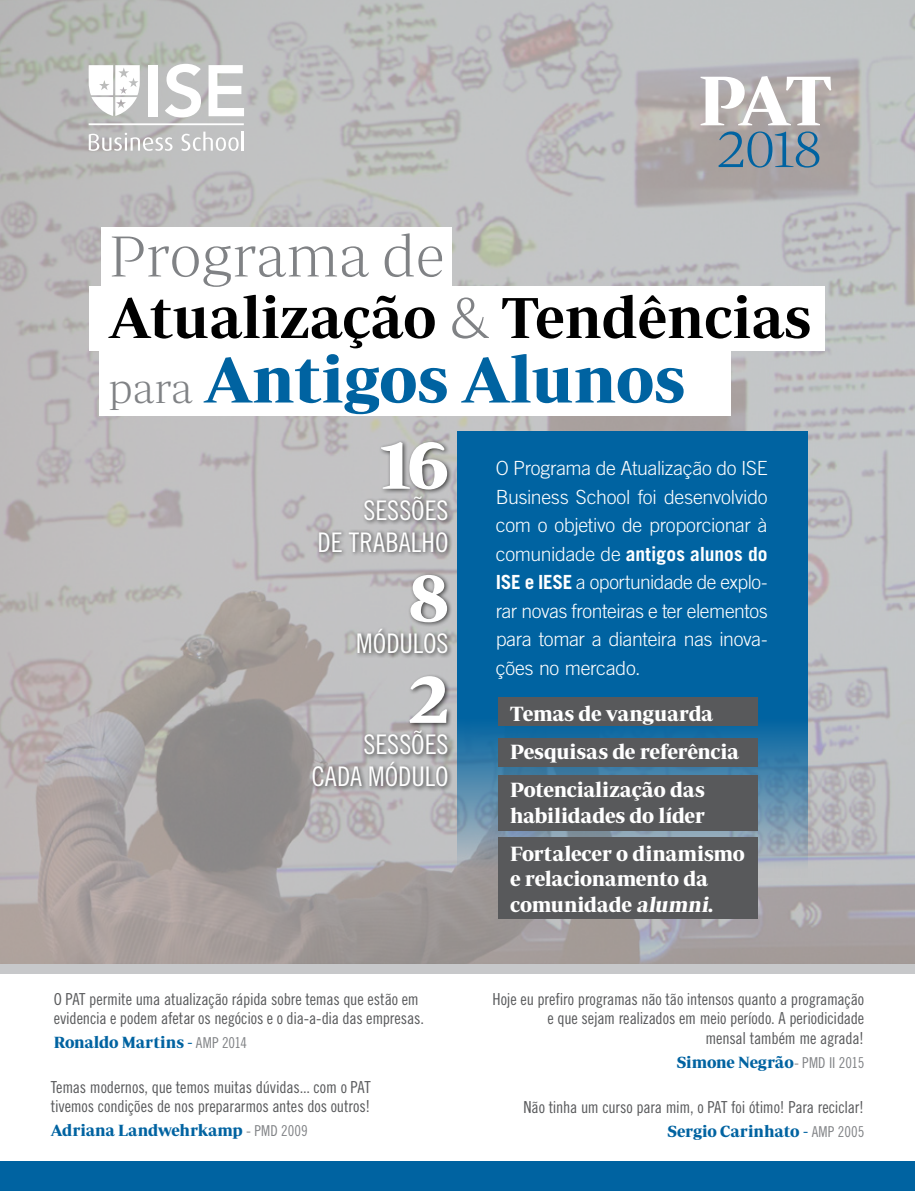
<style>
.page{position:relative;width:915px;height:1191px;background:#fff}
.page>*{position:absolute;margin:0;border:0;box-sizing:border-box;transform-origin:0 0}
.t1{font:700 72px "Periodico Display";color:#fff}
.t2{font:700 71.55px "Periodico Display";color:#fff}
.t3{font:700 66px "Periodico Display";color:#0063a1}
.t4{font:600 58.8px "Periodico Display";color:#000}
.t5{font:58.8px "Periodico Display El";color:#808285}
.t6{font:54.75px "Periodico Display El";color:#0063a1}
.t7{font:27px/31.5px "Trade Gothic Cond Eighteen";letter-spacing:-.005em;color:#fff;text-align:right}
.t8{font:700 21px/38.2px "Periodico Display";letter-spacing:-.01em;color:#fff}
.t9{font:300 19.5px/28.5px "Trade Gothic";letter-spacing:-.02em;color:#fff;text-align:justify}
.t10{font:16.5px/19.5px "Trade Gothic Cond Eighteen";letter-spacing:-.015em;color:#58595b}
.t11{font:700 16.5px "Periodico Display";color:#0063a1}
.s1{font-family:"Periodico Display El";font-weight:400;color:#808285}
.s2{font-family:"Periodico Display El";font-weight:400;font-size:42px;color:#808285}
.s3{font-family:"Trade Gothic Cond Eighteen";font-weight:400;font-size:15px;color:#808285}
.s4{font-weight:700}
.s5{font-style:italic}
</style>
<div class="page">
<img style="left:0;top:0;width:914px;height:963px">
<div style="left:0;top:1161px;width:914px;height:30px;background:#0063a1"></div>
<svg style="left:89px;top:133px;width:83px;height:18px"></svg>
<svg style="left:181px;top:132px;width:57px;height:19px"></svg>
<hr style="left:241px;top:132px;width:3px;height:19px;background:#fff">
<svg style="left:89px;top:123px;width:155px;height:2px"></svg>
<div style="left:149px;top:65px;width:9px;height:51px;background:#fff"></div>
<svg style="left:165px;top:64px;width:36px;height:53px"></svg>
<svg style="left:208px;top:65px;width:36px;height:51px"></svg>
<svg style="left:89px;top:65px;width:51px;height:51px"></svg>
<div style="left:101px;top:227px;width:350px;height:65px;background:#fff"></div>
<div style="left:89px;top:285px;width:735px;height:65px;background:#fff"></div>
<div style="left:99px;top:340px;width:631px;height:76px;background:#fff"></div>
<svg style="left:456px;top:432px;width:351px;height:446px;background:#106aa2"></svg>
<div style="left:498px;top:697px;width:259px;height:29px;background:#58595b"></div>
<div style="left:498px;top:738px;width:259px;height:29px;background:#58595b"></div>
<div style="left:498px;top:775px;width:259px;height:56px;background:#58595b"></div>
<div style="left:498px;top:837px;width:259px;height:81px;background:#58595b"></div>
<div style="left:310px;top:439px;width:143px;height:353px;background:#000;opacity:.66"></div>
<h2 class="t2" style="left:698px;top:60px;width:135px">PAT</h2>
<h3 class="t6" style="left:717px;top:118px;width:105px">2018</h3>
<h3 class="t5" style="left:109px;top:224px;width:337px">Programa de</h3>
<h3 class="t4" style="left:109px;top:284px;width:703px">Atualização <span class="s1">&amp;</span> Tendências</h3>
<h3 class="t3" style="left:109px;top:342px;width:577px"><span class="s2">para</span> Antigos Alunos</h3>
<h1 class="t1" style="left:380px;top:423px;width:70px">16</h1>
<h3 class="t7" style="left:317px;top:494px;width:133px">sessões<br>de trabalho</h3>
<h1 class="t1" style="left:409px;top:556px;width:41px">8</h1>
<h3 class="t7" style="left:356px;top:627px;width:94px">módulos</h3>
<h1 class="t1" style="left:408px;top:657px;width:41px">2</h1>
<h3 class="t7" style="left:311px;top:728px;width:138px">Sessões cada módulo</h3>
<p class="t10" style="left:54px;top:989px;width:371px">O PAT permite uma atualização rápida sobre temas que estão em evidencia e podem afetar os negócios e o dia-a-dia das empresas.</p>
<p class="t11" style="left:54px;top:1033px;width:195px">Ronaldo Martins - <span class="s3">AM P 2014</span></p>
<p class="t10" style="left:51px;top:1077px;width:321px">Temas modernos, que temos muitas dúvidas... com o PAT tivemos condições de nos prepararmos antes dos outros!</p>
<p class="t11" style="left:51px;top:1121px;width:258px">Adriana Landwehrkamp <span class="s3">- PMD 2009</span></p>
<p class="t9" style="left:495px;top:453px;width:273px">O Programa de Atualização do ISE Business School foi desenvolvido com o objetivo de proporcionar à comunidade de <span class="s4">antigos alunos do ISE e IESE</span> a oportunidade de explo&shy;rar novas fronteiras e ter elementos para tomar a dianteira nas inova&shy;ções no mercado.</p>
<p class="t8" style="left:510px;top:693px;width:230px">Temas de vanguarda<br>Pesquisas de referência<br>Potencialização das</p>
<p class="t8" style="left:510px;top:795px;width:236px">habilidades do líder<br>Fortalecer o dinamismo</p>
<p class="t8" style="left:510px;top:866px;width:204px;line-height:25.5px">e relacionamento da comunidade <span class="s5">alumni</span>.</p>
<p class="t10" style="left:492px;top:989px;width:373px;text-align:right">Hoje eu prefiro programas não tão intensos quanto a programação e que sejam realizados em meio período. A periodicidade<br>mensal também me agrada!</p>
<p class="t11" style="left:676px;top:1052px;width:189px">Simone Negrão<span class="s3">- PMD II 2015</span></p>
<p class="t10" style="left:523px;top:1097px;width:342px">Não tinha um curso para mim, o PAT foi ótimo! Para reciclar!</p>
<p class="t11" style="left:667px;top:1121px;width:198px">Sergio Carinhato - <span class="s3">AM P 2005</span></p>
</div>
